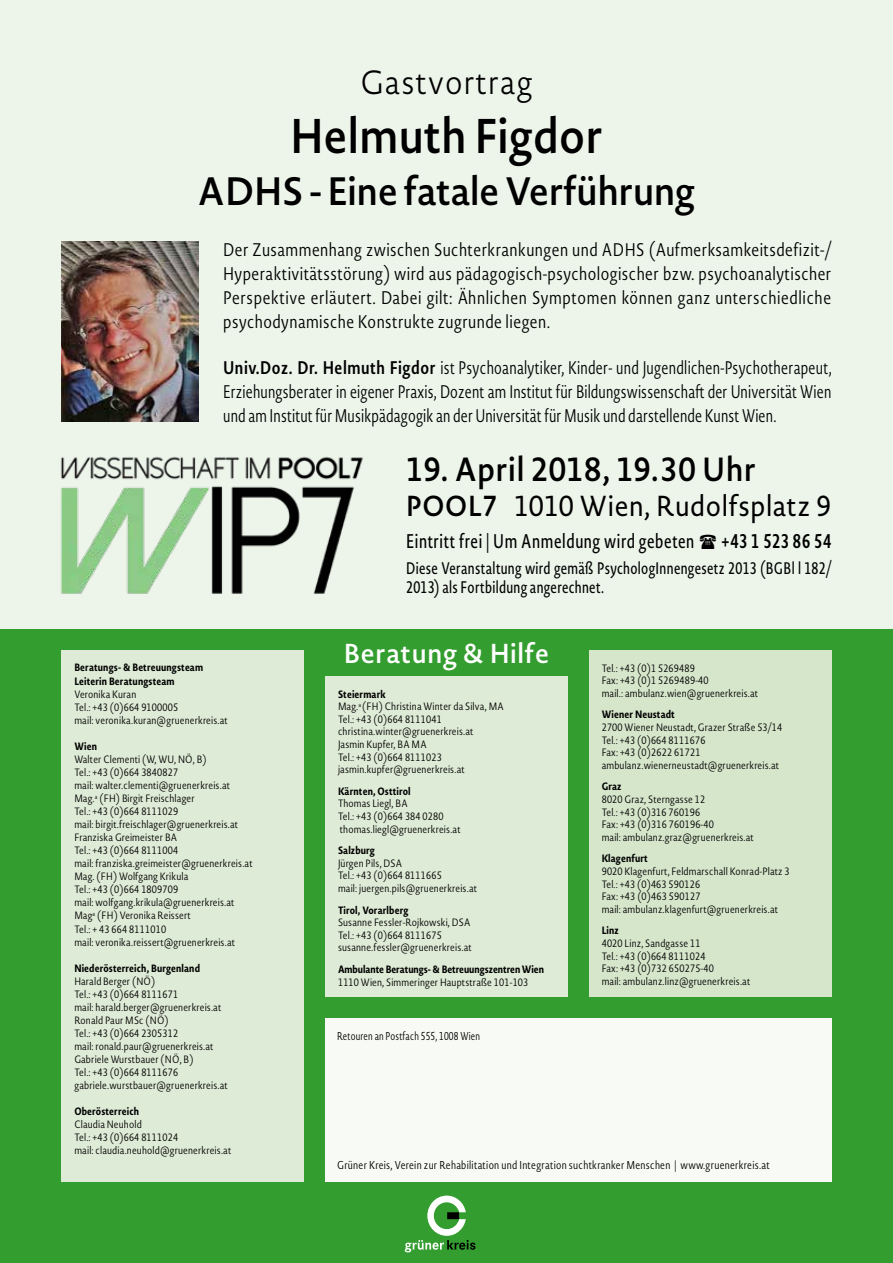
<style>
.page{position:relative;width:893px;height:1263px;background:#fff}
.page>*{position:absolute;margin:0;border:0;box-sizing:border-box;transform-origin:0 0}
.t1{font:600 48px "Novel Sans Pro";letter-spacing:.01em;color:#000;scale:.9 1}
.t2{font:600 39px "Novel Sans Pro";color:#000;scale:.93 1}
.t3{font:600 33px "Novel Sans Pro";letter-spacing:.02em;color:#000;scale:.9 1}
.t4{font:300 33px "Novel Sans Pro";letter-spacing:.04em;color:#000;scale:.9 1}
.t5{font:28.5px "Novel Sans Pro";letter-spacing:.02em;color:#000;scale:.9 1}
.t6{font:600 27px "Novel Sans Pro";letter-spacing:.03em;color:#fff;scale:.95 1}
.t7{font:19.5px "Novel Sans Cond Pro";letter-spacing:.03em;color:#000;scale:.9 1}
.t8{font:600 19.5px "Novel Sans Cond Pro";letter-spacing:.03em;color:#000;scale:.9 1}
.t9{font:300 18px/24px "Novel Sans Cond Pro";letter-spacing:.01em;color:#000;text-align:justify}
.t10{font:300 18px/24px "Novel Sans Cond Pro";letter-spacing:.01em;color:#000;text-align:justify;scale:.9 1}
.t11{font:16.5px/19.5px "Novel Sans Cond Pro";letter-spacing:.02em;color:#000;scale:.9 1}
.t12{font:300 11.25px "Novel Sans Cond Pro";letter-spacing:.025em;color:#000}
.t13{font:300 11.25px "Novel Sans Cond Pro";letter-spacing:.025em;color:#000;scale:.9 1}
.t14{font:300 10.5px/13px "Novel Sans Cond Pro";letter-spacing:.015em;color:#000;scale:1.04 1}
.t15{font:700 10.5px/13px "Novel Sans Cond Pro";letter-spacing:.015em;color:#000;scale:1.04 1}
.s1{font-weight:600}
.s2{font-weight:700}
</style>
<div class="page">
<div style="left:0;top:0;width:893px;height:674px;background:#edf5eb"></div>
<div style="left:0;top:629px;width:893px;height:634px;background:#339e2f"></div>
<div style="left:325px;top:677px;width:243px;height:320px;background:#deebd6"></div>
<div style="left:62px;top:651px;width:242px;height:531px;background:#deebd6"></div>
<div style="left:589px;top:651px;width:242px;height:346px;background:#d6e6cb"></div>
<div style="left:325px;top:1018px;width:506px;height:164px;background:#f7faf5"></div>
<svg style="left:405px;top:1195px;width:70px;height:57px"></svg>
<img style="left:61px;top:456px;width:302px;height:138px">
<img style="left:62px;top:242px;width:137px;height:180px">
<h3 class="t4" style="left:360px;top:59px;width:193px">Gastvortrag</h3>
<h1 class="t1" style="left:290px;top:100px;width:349px">Helmuth Figdor</h1>
<h2 class="t2" style="left:198px;top:163px;width:536px">ADHS - Eine fatale Verführung</h2>
<p class="t9" style="left:223px;top:237px;width:610px">Der Zusammenhang zwischen Suchterkrankungen und ADHS (Aufmerksamkeitsdefizit-/ Hyperaktivitätsstörung) wird aus pädagogisch-psychologischer bzw. psychoanalytischer Perspektive erläutert. Dabei gilt: Ähnlichen Symptomen können ganz unterschiedliche psychodynamische Konstrukte zugrunde liegen.</p>
<p class="t10" style="left:223px;top:355px;width:677px"><span class="s1">Univ.Doz. Dr. Helmuth Figdor</span> ist Psychoanalytiker, Kinder- und Jugendlichen-Psychotherapeut, Erziehungsberater in eigener Praxis, Dozent am Institut für Bildungswissenschaft der Universität Wien und am Institut für Musikpädagogik an der Universität für Musik und darstellende Kunst Wien.</p>
<h3 class="t3" style="left:406px;top:445px;width:390px">19. April 2018, 19.30 Uhr</h3>
<h3 class="t5" style="left:406px;top:485px;width:474px"><span class="s1">POOL7</span> 1010 Wien, Rudolfsplatz 9</h3>
<h3 class="t7" style="left:406px;top:527px;width:322px">Eintritt frei | Um Anmeldung wird gebeten</h3>
<h3 class="t8" style="left:722px;top:527px;width:123px">+43 1 523 86 54</h3>
<h3 class="t11" style="left:406px;top:558px;width:474px">Diese Veranstaltung wird gemäß PsychologInnengesetz 2013 (BGBl l 182/<br>2013) als Fortbildung angerechnet.</h3>
<p class="t15" style="left:74px;top:661px;width:125px">Beratungs- &amp; Betreuungsteam<br>Leiterin Beratungsteam</p>
<p class="t14" style="left:74px;top:687px;width:149px">Veronika Kuran<br>Tel.: +43 (0)664 9100005<br>mail: veronika.kuran@gruenerkreis.at</p>
<p class="t15" style="left:74px;top:739px;width:23px">Wien</p>
<p class="t14" style="left:74px;top:752px;width:173px">Walter Clementi (W, WU, NÖ, B)<br>Tel.: +43 (0)664 3840827<br>mail: walter.clementi@gruenerkreis.at<br>Mag.<sup>a</sup> (FH) Birgit Freischlager<br>Tel.: +43 (0)664 8111029<br>mail: birgit.freischlager@gruenerkreis.at<br>Franziska Greimeister BA<br>Tel.: +43 (0)664 8111004<br>mail: franziska.greimeister@gruenerkreis.at<br>Mag. (FH) Wolfgang Krikula<br>Tel.: +43 (0)664 1809709<br>mail: wolfgang.krikula@gruenerkreis.at<br>Mag<sup>a</sup> (FH) Veronika Reissert<br>Tel.: + 43 664 8111010<br>mail: veronika.reissert@gruenerkreis.at</p>
<p class="t15" style="left:74px;top:961px;width:122px">Niederösterreich, Burgenland</p>
<p class="t14" style="left:74px;top:974px;width:149px">Harald Berger (NÖ)<br>Tel.: +43 (0)664 8111671<br>mail: harald.berger@gruenerkreis.at<br>Ronald Paur MSc (NÖ)<br>Tel.: +43 (0)664 2305312<br>mail: ronald.paur@gruenerkreis.at<br>Gabriele Wurstbauer (NÖ, B)<br>Tel.: +43 (0)664 8111676 gabriele.wurstbauer@gruenerkreis.at</p>
<p class="t15" style="left:74px;top:1105px;width:64px">Oberösterreich</p>
<p class="t14" style="left:74px;top:1118px;width:152px">Claudia Neuhold<br>Tel.: +43 (0)664 8111024<br>mail: claudia.neuhold@gruenerkreis.at</p>
<h3 class="t6" style="left:344px;top:634px;width:218px">Beratung &amp; Hilfe</h3>
<p class="t14" style="left:338px;top:687px;width:161px;line-height:12.6px"><span class="s2">Steiermark<br></span>Mag.<sup>a</sup> (FH) Christina Winter da Silva, MA<br>Tel.: +43 (0)664 8111041 christina.winter@gruenerkreis.at<br>Jasmin Kupfer, BA MA<br>Tel.: +43 (0)664 8111023 jasmin.kupfer@gruenerkreis.at</p>
<p class="t15" style="left:338px;top:784px;width:71px">Kärnten, Osttirol</p>
<p class="t14" style="left:338px;top:797px;width:119px;line-height:12.6px">Thomas Liegl, BA<br>Tel.: +43 (0)664 384 0280 thomas.liegl@gruenerkreis.at</p>
<p class="t15" style="left:338px;top:844px;width:37px">Salzburg</p>
<p class="t14" style="left:338px;top:857px;width:135px;line-height:12.6px">Jürgen Pils, DSA<br>Tel.: +43 (0)664 8111665<br>mail: juergen.pils@gruenerkreis.at</p>
<p class="t15" style="left:338px;top:903px;width:69px">Tirol, Vorarlberg</p>
<p class="t14" style="left:338px;top:916px;width:130px;line-height:12.6px">Susanne Fessler-Rojkowski, DSA<br>Tel.: +43 (0)664 8111675 susanne.fessler@gruenerkreis.at</p>
<p class="t15" style="left:338px;top:962px;width:200px">Ambulante Beratungs- &amp; Betreuungszentren Wien</p>
<p class="t14" style="left:338px;top:975px;width:184px">1110 Wien, Simmeringer Hauptstraße 101-103</p>
<p class="t13" style="left:337px;top:1028px;width:160px">Retouren an Postfach 555, 1008 Wien</p>
<p class="t14" style="left:602px;top:661px;width:152px;line-height:12.6px">Tel.: +43 (0)1 5269489<br>Fax: +43 (0)1 5269489-40<br>mail.: ambulanz.wien@gruenerkreis.at</p>
<p class="t15" style="left:602px;top:708px;width:72px">Wiener Neustadt</p>
<p class="t14" style="left:602px;top:721px;width:175px;line-height:12.6px">2700 Wiener Neustadt, Grazer Straße 53/14<br>Tel.: +43 (0)664 8111676<br>Fax: +43 (0)2622 61721 ambulanz.wienerneustadt@gruenerkreis.at</p>
<p class="t15" style="left:602px;top:780px;width:21px">Graz</p>
<p class="t14" style="left:602px;top:793px;width:148px;line-height:12.6px">8020 Graz, Sterngasse 12<br>Tel.: +43 (0)316 760196<br>Fax: +43 (0)316 760196-40<br>mail: ambulanz.graz@gruenerkreis.at</p>
<p class="t15" style="left:602px;top:852px;width:46px">Klagenfurt</p>
<p class="t14" style="left:602px;top:865px;width:182px;line-height:12.6px">9020 Klagenfurt, Feldmarschall Konrad-Platz 3<br>Tel.: +43 (0)463 590126<br>Fax: +43 (0)463 590127<br>mail: ambulanz.klagenfurt@gruenerkreis.at</p>
<p class="t15" style="left:602px;top:924px;width:18px">Linz</p>
<p class="t14" style="left:602px;top:937px;width:144px;line-height:12.6px">4020 Linz, Sandgasse 11<br>Tel.: +43 (0)664 8111024<br>Fax: +43 (0)732 650275-40<br>mail: ambulanz.linz@gruenerkreis.at</p>
<p class="t12" style="left:337px;top:1157px;width:434px">Grüner Kreis, Verein zur Rehabilitation und Integration suchtkranker Menschen | www.gruenerkreis.at</p>
</div>
